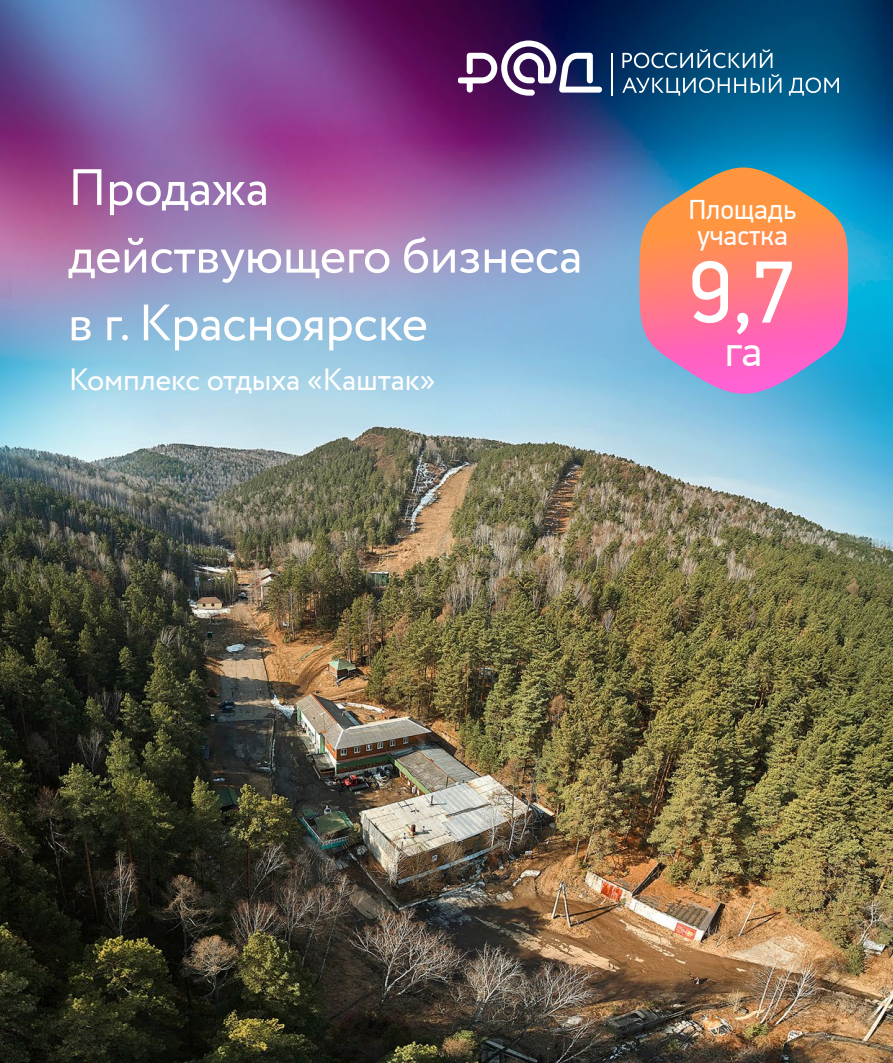
<style>
.page{position:relative;width:893px;height:1063px;background:#fff}
.page>*{position:absolute;margin:0;border:0;box-sizing:border-box;transform-origin:0 0}
.t1{font:88.65px "PF Din Display Pro";color:#fff}
.t2{font:51px "Circe";letter-spacing:-.01em;color:#fff}
.t3{font:41.7px "PF Din Display Pro";color:#fff}
.t4{font:30.6px "Circe";letter-spacing:-.01em;color:#fff}
.t5{font:27.75px "PF Din Display Pro";letter-spacing:.01em;color:#fff}
</style>
<div class="page">
<img style="left:0;top:0;width:893px;height:1063px">
<svg style="left:458px;top:40px;width:144px;height:56px"></svg>
<hr style="left:611px;top:53px;width:2px;height:43px;background:#fff">
<svg style="left:622px;top:49px;width:150px;height:19px;background:#3f7091"></svg>
<svg style="left:622px;top:74px;width:159px;height:22px;background:#357297"></svg>
<svg style="left:789px;top:78px;width:50px;height:18px"></svg>
<svg style="left:639px;top:167px;width:209px;height:227px;background:#d38590"></svg>
<p class="t2" style="left:68px;top:154px;width:202px">Продажа</p>
<p class="t2" style="left:68px;top:221px;width:516px">действующего бизнеса</p>
<p class="t2" style="left:68px;top:289px;width:361px">в г. Красноярске</p>
<p class="t4" style="left:69px;top:359px;width:368px">Комплекс отдыха «Каштак»</p>
<p class="t5" style="left:689px;top:193px;width:108px">Площадь</p>
<p class="t5" style="left:697px;top:220px;width:92px">участка</p>
<p class="t1" style="left:689px;top:240px;width:108px">9,7</p>
<p class="t3" style="left:726px;top:327px;width:37px">га</p>
</div>
